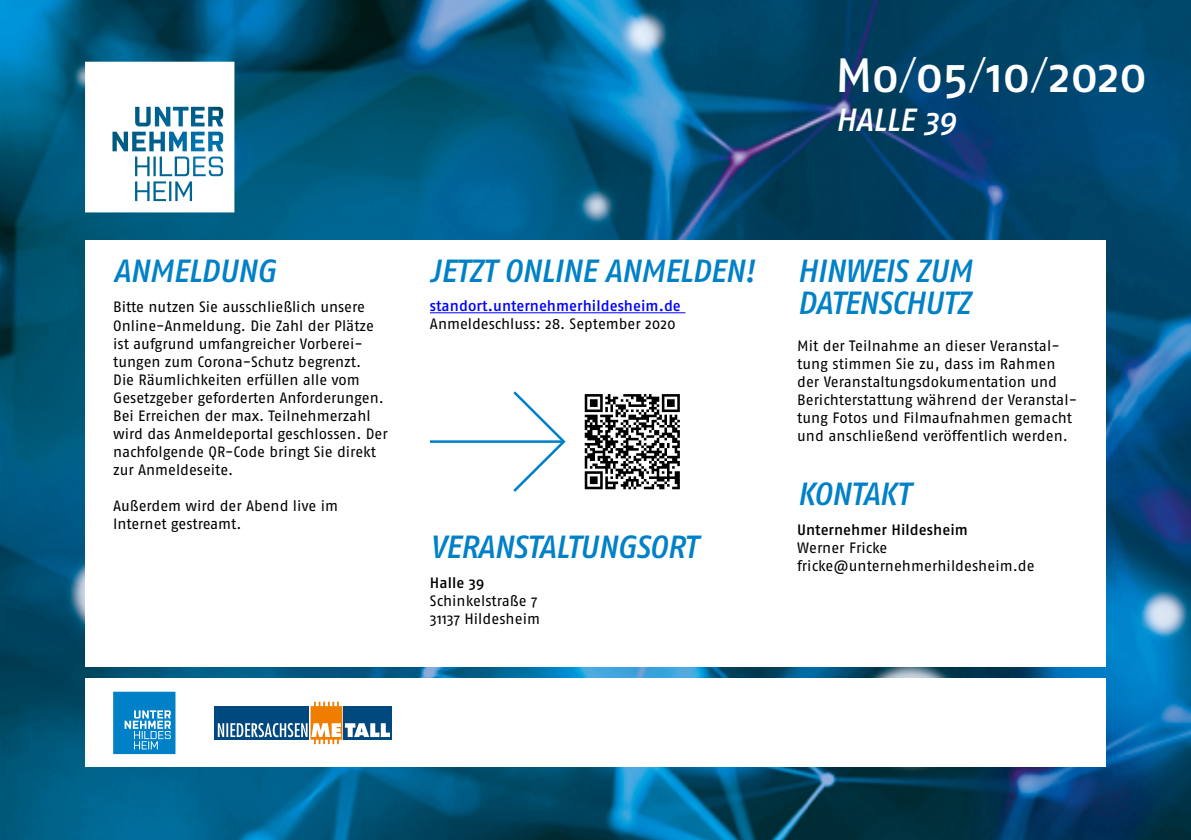
<style>
.page{position:relative;width:1191px;height:840px;background:#fff}
.page>*{position:absolute;margin:0;border:0;box-sizing:border-box;transform-origin:0 0}
.t1{font:48px "Fago No Med";letter-spacing:-.01em;color:#fff}
.t2{font:italic 32px/32px "Fago No Med";letter-spacing:-.025em;color:#0081c7}
.t3{font:italic 32px "Fago No Med";letter-spacing:-.015em;color:#fff}
.t4{font:15px/18px "Fago No";color:#000}
.t5{font:15px "Fago No Med";letter-spacing:.005em;color:#00f}
.t6{font:15px "Fago No Med";letter-spacing:.005em;color:#000}
.s1{font-family:"Helvetica Neue";font-weight:300}
</style>
<div class="page">
<img style="left:0;top:0;width:1191px;height:839px">
<div style="left:85px;top:240px;width:1021px;height:426px;background:#fff"></div>
<hr style="left:430px;top:312px;width:255px;height:1px;background:#00f">
<div style="left:85px;top:678px;width:1021px;height:88px;background:#fff"></div>
<div style="left:214px;top:705px;width:95px;height:34px;background:#00497f"></div>
<div style="left:343px;top:705px;width:49px;height:34px;background:#00497f"></div>
<svg style="left:218px;top:701px;width:172px;height:42px"></svg>
<hr style="left:430px;top:440px;width:133px;height:2px;background:#0081c7">
<svg style="left:510px;top:391px;width:56px;height:101px"></svg>
<svg style="left:85px;top:62px;width:149px;height:150px"></svg>
<svg style="left:113px;top:691px;width:62px;height:62px;background:#2794cf"></svg>
<svg style="left:585px;top:394px;width:95px;height:95px"></svg>
<h1 class="t1" style="left:835px;top:48px;width:313px">Mo<span class="s1">/</span>05<span class="s1">/</span>10<span class="s1">/</span>2020</h1>
<h2 class="t3" style="left:835px;top:101px;width:122px">HALLE 39</h2>
<h2 class="t2" style="left:113px;top:255px;width:164px">ANMELDUNG</h2>
<p class="t4" style="left:113px;top:298px;width:276px">Bitte nutzen Sie ausschließlich unsere Online-Anmeldung. Die Zahl der Plätze ist aufgrund umfangreicher Vorberei&shy;tungen zum Corona-Schutz begrenzt.<br>Die Räumlichkeiten erfüllen alle vom Gesetzgeber geforderten Anforderungen.<br>Bei Erreichen der max. Teilnehmerzahl wird das Anmeldeportal geschlossen. Der nachfolgende QR-Code bringt Sie direkt zur Anmeldeseite.</p>
<p class="t4" style="left:113px;top:496px;width:226px">Außerdem wird der Abend live im<br>Internet gestreamt.</p>
<h2 class="t2" style="left:430px;top:255px;width:327px">JETZT ONLINE ANMELDEN!</h2>
<p class="t5" style="left:430px;top:297px;width:252px">standort.unternehmerhildesheim.de</p>
<p class="t4" style="left:430px;top:315px;width:247px">Anmeldeschluss: 28. September 2020</p>
<h2 class="t2" style="left:430px;top:529px;width:269px">VERANSTALTUNGSORT</h2>
<p class="t6" style="left:430px;top:573px;width:56px">Halle 39</p>
<p class="t4" style="left:430px;top:591px;width:112px">Schinkelstraße 7<br>31137 Hildesheim</p>
<h2 class="t2" style="left:797px;top:255px;width:177px">HINWEIS ZUM<br>DATENSCHUTZ</h2>
<p class="t4" style="left:797px;top:336px;width:281px">Mit der Teilnahme an dieser Veranstal&shy;tung stimmen Sie zu, dass im Rahmen der Veranstaltungsdokumentation und Berichterstattung während der Veranstal&shy;tung Fotos und Filmaufnahmen gemacht und anschließend veröffentlich werden.</p>
<h2 class="t2" style="left:797px;top:477px;width:114px">KONTAKT</h2>
<p class="t6" style="left:797px;top:520px;width:172px">Unternehmer Hildesheim</p>
<p class="t4" style="left:797px;top:538px;width:239px">Werner Fricke fricke@unternehmerhildesheim.de</p>
</div>
